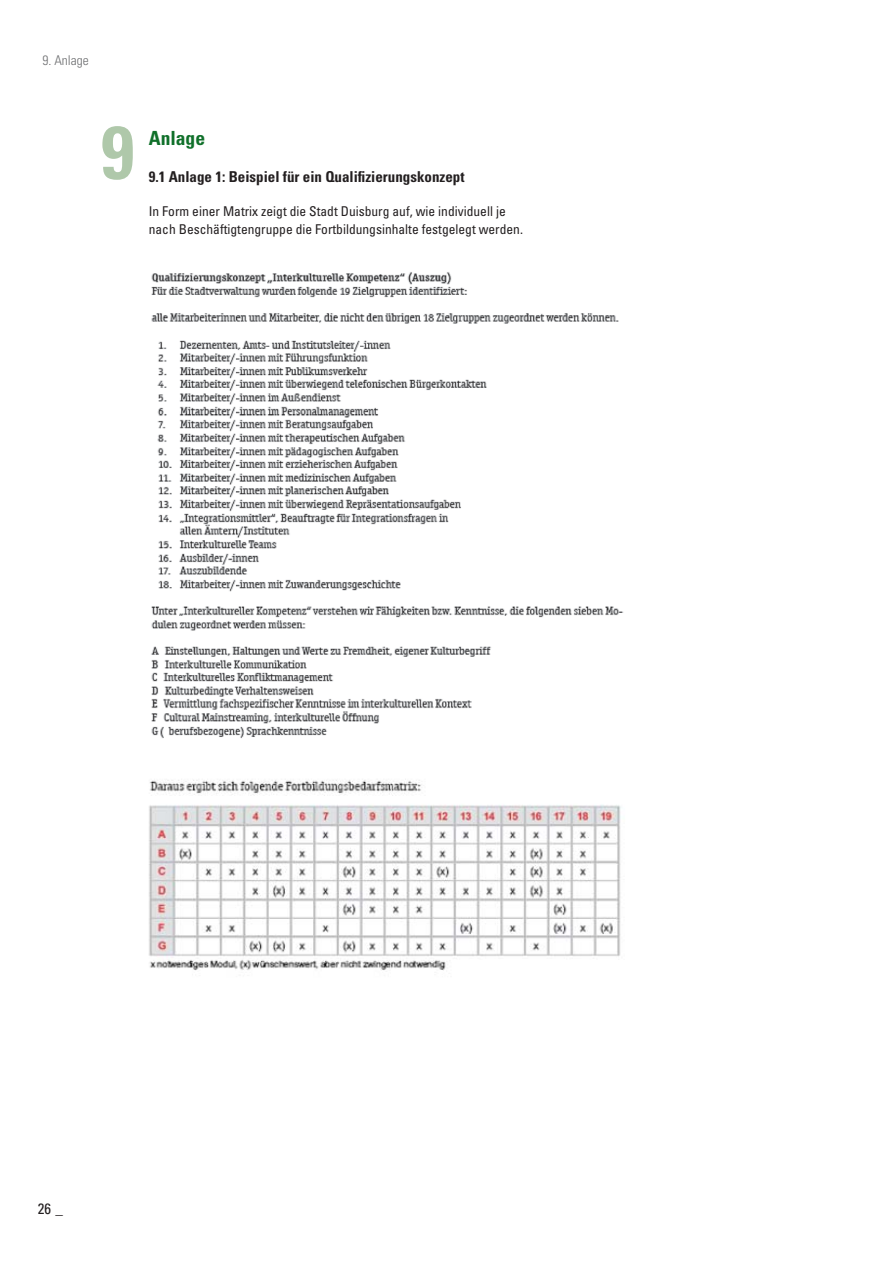
<style>
.page{position:relative;width:893px;height:1263px;background:#fff}
.page>*{position:absolute;margin:0;border:0;box-sizing:border-box;transform-origin:0 0}
.t1{font:700 condensed 75px "Univers LT Std";color:#afc8aa}
.t2{font:700 condensed 19.5px "Univers LT Std";color:#10702a}
.t3{font:700 condensed 15px "Univers LT Std";color:#231f20}
.t4{font:condensed 15px "Univers LT Std";color:#231f20}
.t5{font:condensed 13.5px/18px "Univers LT Std";color:#231f20}
.t6{font:300 condensed 13.5px "Univers LT Std";color:#6d6e70}
</style>
<div class="page">
<img style="left:151px;top:272px;width:473px;height:466px">
<img style="left:149px;top:779px;width:472px;height:192px">
<p class="t6" style="left:42px;top:54px;width:48px">9. Anlage</p>
<h1 class="t1" style="left:101px;top:117px;width:35px">9</h1>
<h2 class="t2" style="left:149px;top:129px;width:58px">Anlage</h2>
<p class="t3" style="left:149px;top:170px;width:317px">9.1 Anlage 1: Beispiel für ein Qualifizierungs konzept</p>
<p class="t5" style="left:149px;top:203px;width:376px">In Form einer Matrix zeigt die Stadt Duisburg auf, wie individuell je nach Beschäftigtengruppe die Fortbildungsinhalte festgelegt werden.</p>
<p class="t4" style="left:38px;top:1201px;width:27px">26 _</p>
</div>
